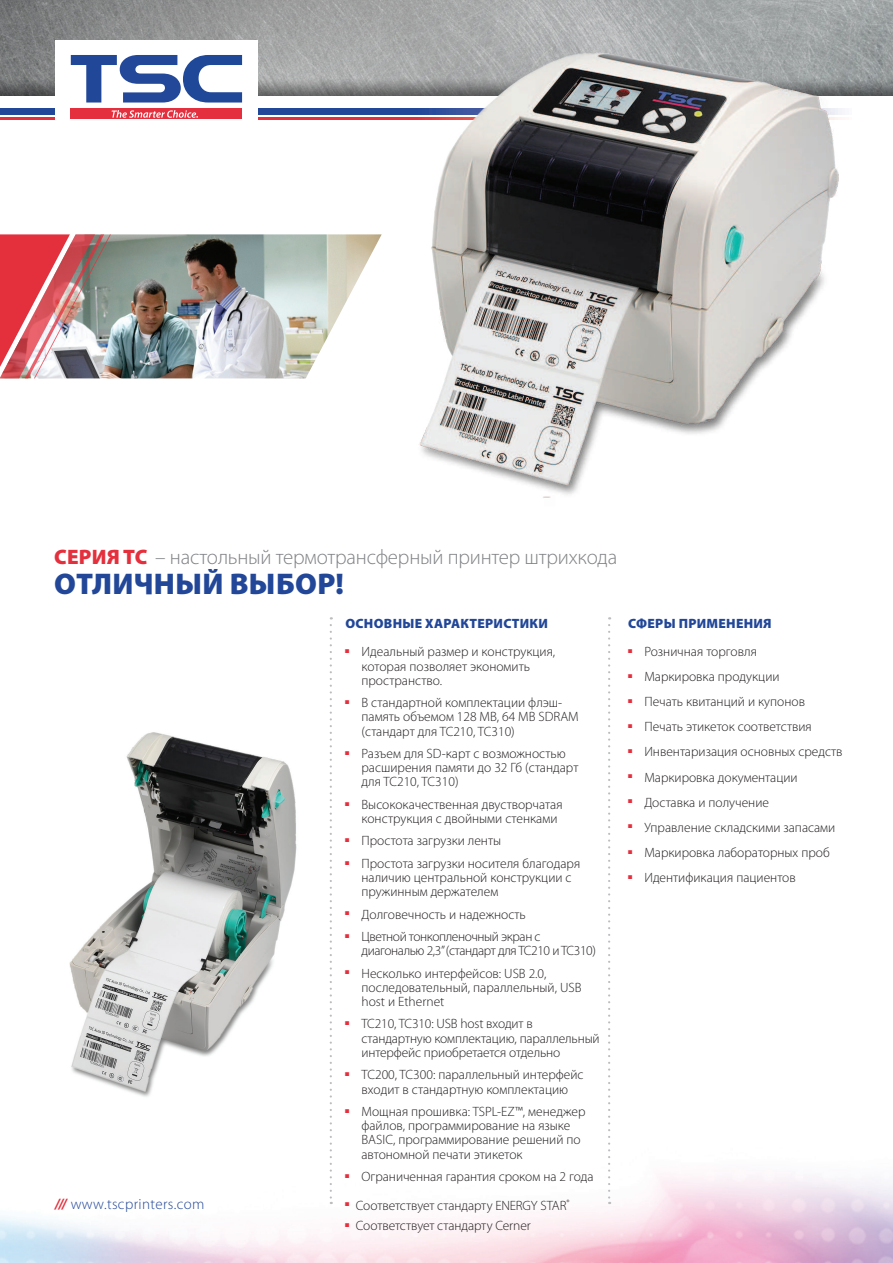
<style>
.page{position:relative;width:893px;height:1263px;background:#fff}
.page>*{position:absolute;margin:0;border:0;box-sizing:border-box;transform-origin:0 0}
.t1{font:900 30px "Myriad Pro";letter-spacing:.01em;color:#224798}
.t2{font:300 21px "Myriad Pro";letter-spacing:-.01em;color:#808285}
.t3{font:300 15px "Myriad Pro";letter-spacing:.025em;color:#224798}
.t4{font:300 13.5px/14.2px "Myriad Pro";color:#231f20}
.t5{font:300 13.5px/14.2px "Myriad Pro";letter-spacing:-.03em;color:#231f20}
.t6{font:900 13.5px "Myriad Pro";letter-spacing:.02em;color:#224798}
.s1{font-weight:900;color:#e4303d}
.s2{font-weight:700;font-style:italic;color:#e4303d}
</style>
<div class="page">
<img style="left:0;top:0;width:893px;height:95px">
<div style="left:0;top:108px;width:851px;height:7px;background:#224798"></div>
<div style="left:55px;top:40px;width:203px;height:87px;background:#fff"></div>
<svg style="left:71px;top:55px;width:171px;height:48px"></svg>
<div style="left:71px;top:109px;width:171px;height:10px;background:#e42f3e"></div>
<svg style="left:112px;top:110px;width:86px;height:8px"></svg>
<img style="left:111px;top:234px;width:264px;height:144px">
<img style="left:0;top:234px;width:111px;height:144px">
<svg style="left:608px;top:625px;width:2px;height:579px"></svg>
<img style="left:69px;top:732px;width:228px;height:366px">
<svg style="left:330px;top:625px;width:2px;height:579px"></svg>
<img style="left:375px;top:15px;width:506px;height:483px">
<h2 class="t2" style="left:54px;top:547px;width:564px"><span class="s1">СЕРИЯ TC</span> – настольный термотрансферный принтер штрихкода</h2>
<h1 class="t1" style="left:54px;top:569px;width:291px">ОТЛИЧНЫЙ ВЫБОР!</h1>
<p class="t6" style="left:345px;top:617px;width:204px">ОСНОВНЫЕ ХАРАКТЕРИСТИКИ</p>
<p class="t4" style="left:361px;top:645px;width:195px;text-indent:-16px"><sup>■</sup> Идеальный размер и конструкция, которая позволяет экономить пространство.</p>
<p class="t4" style="left:361px;top:696px;width:219px;text-indent:-16px"><sup>■</sup> В стандартной комплектации флэш&shy;память объемом 128 MB, 64 MB SDRAM (стандарт для TC210, TC310)</p>
<p class="t4" style="left:361px;top:747px;width:219px;text-indent:-16px"><sup>■</sup> Разъем для SD-карт с возможностью расширения памяти до 32 Гб (стандарт для TC210, TC310)</p>
<p class="t4" style="left:361px;top:798px;width:203px;text-indent:-16px"><sup>■</sup> Высококачественная двустворчатая конструкция с двойными стенками</p>
<p class="t4" style="left:345px;top:834px;width:157px"><sup>■</sup> Простота загрузки ленты</p>
<p class="t4" style="left:361px;top:857px;width:220px;text-indent:-16px"><sup>■</sup> Простота загрузки носителя благодаря наличию центральной конструкции с пружинным держателем</p>
<p class="t4" style="left:345px;top:907px;width:182px"><sup>■</sup> Долговечность и надежность</p>
<p class="t5" style="left:361px;top:930px;width:236px;text-indent:-16px"><sup>■</sup> Цветной тонкопленочный экран с диагональю 2,3” (стандарт для TC210 и TC310)</p>
<p class="t4" style="left:361px;top:966px;width:222px;text-indent:-16px"><sup>■</sup> Несколько интерфейсов: USB 2.0, последовательный, параллельный, USB host и Ethernet</p>
<p class="t4" style="left:361px;top:1017px;width:240px;text-indent:-16px"><sup>■</sup> TC210, TC310: USB host входит в стандартную комплектацию, параллельный интерфейс приобретается отдельно</p>
<p class="t4" style="left:345px;top:1068px;width:240px;text-align:center"><sup>■</sup> TC200, TC300: параллельный интерфейс входит в стандартную комплектацию</p>
<p class="t4" style="left:361px;top:1105px;width:226px;text-indent:-16px"><sup>■</sup> Мощная прошивка: TSPL-EZ™, менеджер файлов, программирование на языке BASIC, программирование решений по автономной печати этикеток</p>
<p class="t4" style="left:345px;top:1170px;width:250px"><sup>■</sup> Ограниченная гарантия сроком на 2 года</p>
<p class="t4" style="left:345px;top:1198px;width:226px"><sup>■</sup> Соответствует стандарту ENERGY STAR<sup>®</sup></p>
<p class="t4" style="left:345px;top:1219px;width:187px"><sup>■</sup> Соответствует стандарту Cerner</p>
<p class="t3" style="left:55px;top:1196px;width:151px"><span class="s2">///</span> www.tscprinters.com</p>
<p class="t6" style="left:628px;top:617px;width:145px">СФЕРЫ ПРИМЕНЕНИЯ</p>
<p class="t4" style="left:628px;top:645px;width:130px"><sup>■</sup> Розничная торговля</p>
<p class="t4" style="left:628px;top:670px;width:153px"><sup>■</sup> Маркировка продукции</p>
<p class="t4" style="left:628px;top:695px;width:178px"><sup>■</sup> Печать квитанций и купонов</p>
<p class="t4" style="left:628px;top:720px;width:185px"><sup>■</sup> Печать этикеток соответствия</p>
<p class="t4" style="left:628px;top:745px;width:216px"><sup>■</sup> Инвентаризация основных средств</p>
<p class="t4" style="left:628px;top:770px;width:171px"><sup>■</sup> Маркировка документации</p>
<p class="t4" style="left:628px;top:795px;width:142px"><sup>■</sup> Доставка и получение</p>
<p class="t4" style="left:628px;top:820px;width:209px"><sup>■</sup> Управление складскими запасами</p>
<p class="t4" style="left:628px;top:845px;width:203px"><sup>■</sup> Маркировка лабораторных проб</p>
<p class="t4" style="left:628px;top:871px;width:169px"><sup>■</sup> Идентификация пациентов</p>
</div>
